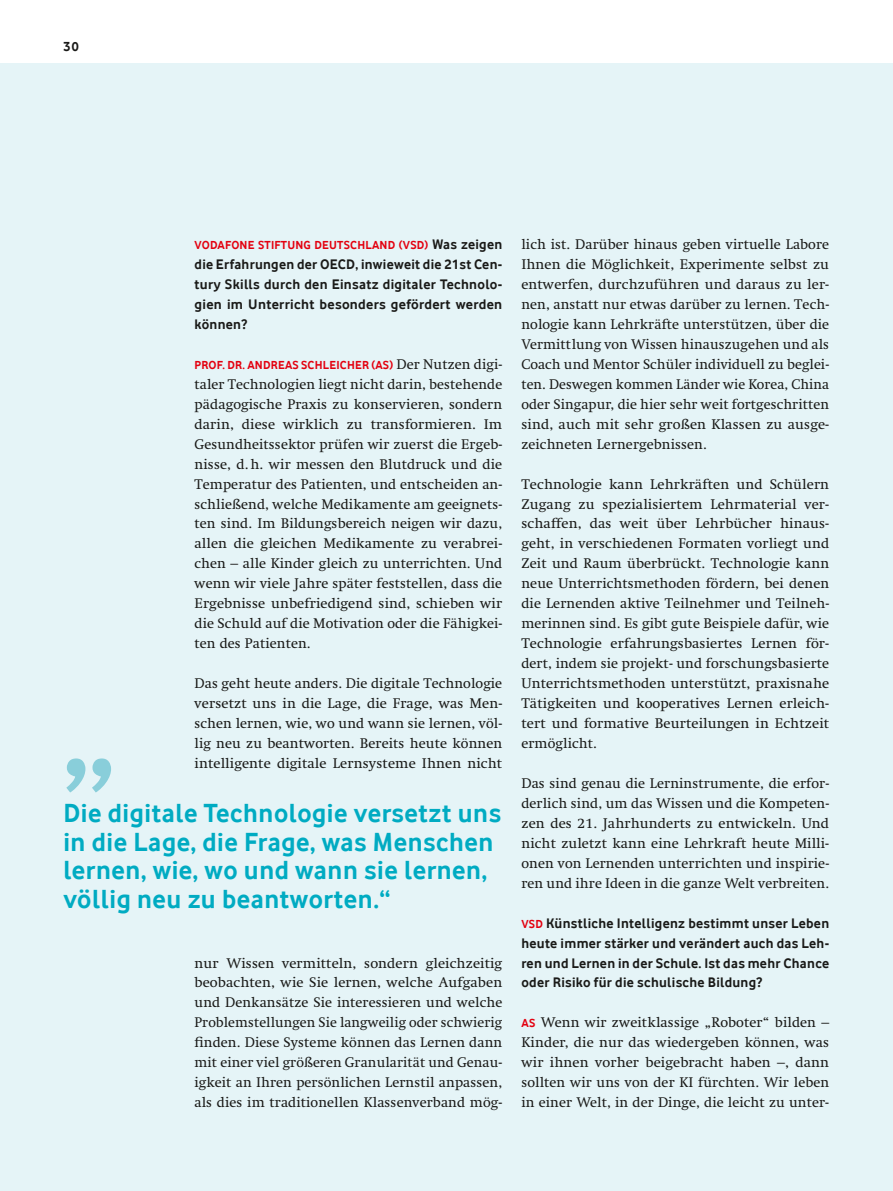
<style>
.page{position:relative;width:893px;height:1191px;background:#fff}
.page>*{position:absolute;margin:0;border:0;box-sizing:border-box;transform-origin:0 0}
.t1{font:700 27px/28.5px "Vodafone Rg";letter-spacing:.02em;color:#00abc2}
.t2{font:14.25px/20px "Swift LT Pro";letter-spacing:.005em;color:#1a1a18;text-align:justify}
.t3{font:700 14.25px/20px "Vodafone Rg";letter-spacing:.02em;color:#1a1a18;text-align:justify}
.t4{font:700 13.5px "Vodafone Rg";color:#1a1a18}
.t5{font:700 12px "Vodafone Rg";letter-spacing:.02em;color:#e3000f}
.s1{font-size:14.25px;color:#1a1a18}
.s2{font-family:"Swift LT Pro";font-weight:400;font-size:14.25px;color:#1a1a18}
.s3{font-size:12px;color:#e3000f}
.s4{font-family:"Vodafone Rg";font-weight:700;font-size:12px;color:#e3000f}
</style>
<div class="page">
<div style="left:0;top:64px;width:893px;height:1127px;background:#e5f4f7"></div>
<svg style="left:66px;top:758px;width:45px;height:34px"></svg>
<p class="t4" style="left:63px;top:39px;width:17px">30</p>
<p class="t5" style="left:195px;top:238px;width:309px">VODAFONE STIFTUNG DEUTSCHLAND (VSD) <span class="s1">Was zeigen</span></p>
<p class="t3" style="left:195px;top:254px;width:309px">die Erfahrungen der OECD, inwieweit die 21st Cen&shy;tury Skills durch den Einsatz digitaler Technolo&shy;gien im Unterricht besonders gefördert werden können?</p>
<p class="t5" style="left:195px;top:358px;width:309px">PROF. DR. ANDREAS SCHLEICHER (AS) <span class="s2">Der Nutzen digi-</span></p>
<p class="t2" style="left:195px;top:374px;width:309px">taler Technologien liegt nicht darin, bestehende pädagogische Praxis zu konservieren, sondern darin, diese wirklich zu transformieren. Im Gesundheitssektor prüfen wir zuerst die Ergeb&shy;nisse, d.h. wir messen den Blutdruck und die Temperatur des Patienten, und entscheiden an&shy;schließend, welche Medikamente am geeignets&shy;ten sind. Im Bildungsbereich neigen wir dazu, allen die gleichen Medikamente zu verabrei&shy;chen – alle Kinder gleich zu unterrichten. Und wenn wir viele Jahre später feststellen, dass die Ergebnisse unbefriedigend sind, schieben wir die Schuld auf die Motivation oder die Fähigkei&shy;ten des Patienten.</p>
<p class="t2" style="left:195px;top:673px;width:309px">Das geht heute anders. Die digitale Technologie versetzt uns in die Lage, die Frage, was Men&shy;schen lernen, wie, wo und wann sie lernen, völ&shy;lig neu zu beantworten. Bereits heute können intelligente digitale Lernsysteme Ihnen nicht</p>
<h1 class="t1" style="left:63px;top:798px;width:439px">Die digitale Technologie versetzt uns in die Lage, die Frage, was Menschen lernen, wie, wo und wann sie lernen, völlig neu zu beantworten.“</h1>
<p class="t2" style="left:195px;top:952px;width:309px">nur Wissen vermitteln, sondern gleichzeitig beobachten, wie Sie lernen, welche Aufgaben und Denkansätze Sie interessieren und welche Problemstellungen Sie langweilig oder schwierig finden. Diese Systeme können das Lernen dann mit einer viel größeren Granularität und Genau&shy;igkeit an Ihren persönlichen Lernstil anpassen, als dies im traditionellen Klassenverband mög-</p>
<p class="t2" style="left:521px;top:234px;width:309px">lich ist. Darüber hinaus geben virtuelle Labore Ihnen die Möglichkeit, Experimente selbst zu entwerfen, durchzuführen und daraus zu ler&shy;nen, anstatt nur etwas darüber zu lernen. Tech&shy;nologie kann Lehrkräfte unterstützen, über die Vermittlung von Wissen hinauszugehen und als Coach und Mentor Schüler individuell zu beglei&shy;ten. Deswegen kommen Länder wie Korea, China oder Singapur, die hier sehr weit fortgeschritten sind, auch mit sehr großen Klassen zu ausge&shy;zeichneten Lernergebnissen.</p>
<p class="t2" style="left:521px;top:474px;width:309px">Technologie kann Lehrkräften und Schülern Zugang zu spezialisiertem Lehrmaterial ver&shy;schaffen, das weit über Lehrbücher hinaus&shy;geht, in verschiedenen Formaten vorliegt und Zeit und Raum überbrückt. Technologie kann neue Unterrichtsmethoden fördern, bei denen die Lernenden aktive Teilnehmer und Teilneh&shy;merinnen sind. Es gibt gute Beispiele dafür, wie Technologie erfahrungsbasiertes Lernen för&shy;dert, indem sie projekt- und forschungsbasierte Unterrichtsmethoden unterstützt, praxisnahe Tätigkeiten und kooperatives Lernen erleich&shy;tert und formative Beurteilungen in Echtzeit ermöglicht.</p>
<p class="t2" style="left:521px;top:773px;width:309px">Das sind genau die Lerninstrumente, die erfor&shy;derlich sind, um das Wissen und die Kompeten&shy;zen des 21. Jahrhunderts zu entwickeln. Und nicht zuletzt kann eine Lehrkraft heute Milli&shy;onen von Lernenden unterrichten und inspirie&shy;ren und ihre Ideen in die ganze Welt verbreiten.</p>
<p class="t3" style="left:521px;top:912px;width:309px"><span class="s3">VSD</span> Künstliche Intelligenz bestimmt unser Leben heute immer stärker und verändert auch das Leh&shy;ren und Lernen in der Schule. Ist das mehr Chance oder Risiko für die schulische Bildung?</p>
<p class="t2" style="left:521px;top:1012px;width:309px"><span class="s4">AS</span> Wenn wir zweitklassige „Roboter“ bilden – Kinder, die nur das wiedergeben können, was wir ihnen vorher beigebracht haben –, dann sollten wir uns von der KI fürchten. Wir leben in einer Welt, in der Dinge, die leicht zu unter-</p>
</div>
